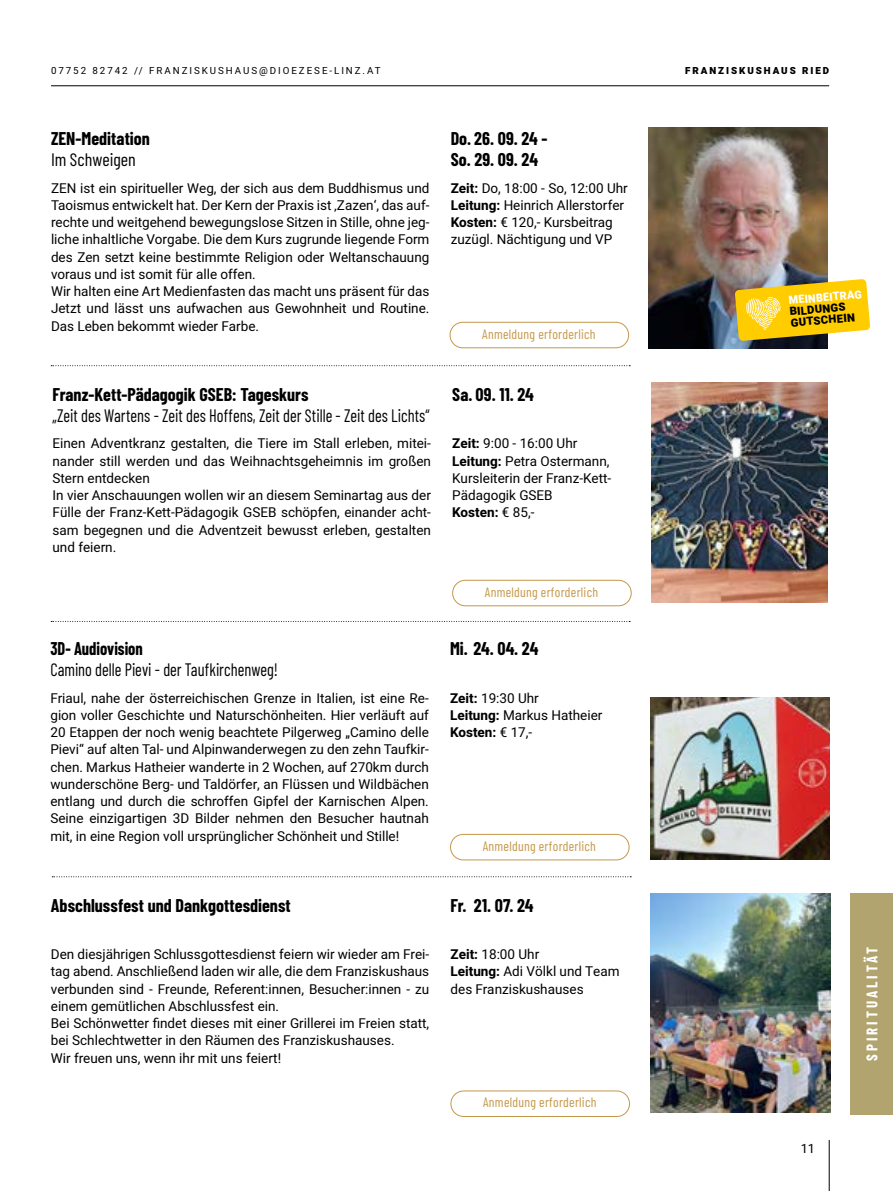
<style>
.page{position:relative;width:893px;height:1191px;background:#fff}
.page>*{position:absolute;margin:0;border:0;box-sizing:border-box;transform-origin:0 0}
.t1{font:700 18px/21px "Barlow Condensed";color:#000}
.t2{font:18px "Barlow Condensed";color:#000;scale:.91 1}
.t3{font:700 18px "Barlow Condensed";color:#000;scale:.91 1}
.t4{font:18px "Barlow Condensed";color:#000}
.t5{font:700 15px "Barlow Condensed";letter-spacing:.2em;color:#fff}
.t6{font:13.5px/17.2px "Heebo";color:#000}
.t7{font:13.5px "Barlow Condensed";letter-spacing:.02em;color:#c4984a}
.t8{font:12.75px "Heebo";color:#000}
.t9{font:900 11.25px/11.2px "Heebo";color:#000}
.t10{font:900 11.25px "Heebo";color:#fff;scale:.95 1}
.t11{font:9.75px "Heebo";letter-spacing:.2em;color:#000}
.t12{font:900 9.75px "Heebo";letter-spacing:.2em;color:#000}
.s1{font-weight:700}
</style>
<div class="page">
<hr style="left:51px;top:85px;width:778px;height:1px;background:#000">
<hr style="left:829px;top:1140px;width:1px;height:51px;background:#000">
<div style="left:850px;top:893px;width:43px;height:221px;background:#b2a46e"></div>
<div style="left:452px;top:580px;width:180px;height:26px;border:1px solid #c4984a;border-radius:13px"></div>
<img style="left:651px;top:382px;width:176px;height:220px">
<img style="left:649px;top:127px;width:178px;height:221px">
<svg style="left:735px;top:279px;width:135px;height:62px"></svg>
<svg style="left:52px;top:876px;width:579px;height:1px"></svg>
<svg style="left:51px;top:621px;width:579px;height:1px"></svg>
<svg style="left:51px;top:365px;width:579px;height:1px"></svg>
<div style="left:450px;top:322px;width:179px;height:26px;border:1px solid #c4984a;border-radius:13px"></div>
<div style="left:450px;top:834px;width:179px;height:26px;border:1px solid #c4984a;border-radius:13px"></div>
<img style="left:650px;top:697px;width:180px;height:162px">
<div style="left:451px;top:1090px;width:179px;height:26px;border:1px solid #c4984a;border-radius:13px"></div>
<img style="left:650px;top:893px;width:180px;height:220px">
<p class="t11" style="left:51px;top:64px;width:331px">07752 82742 // FRANZISKUSHAUS@DIOEZESE-LINZ.AT</p>
<p class="t12" style="left:685px;top:64px;width:146px">FRANZISKUSHAUS RIED</p>
<h1 class="t1" style="left:51px;top:127px;width:100px">ZEN-Meditation</h1>
<h1 class="t4" style="left:51px;top:147px;width:86px">Im Schweigen</h1>
<h1 class="t1" style="left:451px;top:127px;width:98px">Do. 26. 09. 24 -<br>So. 29. 09. 24</h1>
<p class="t6" style="left:51px;top:179px;width:380px">ZEN ist ein spiritueller Weg, der sich aus dem Buddhismus und Taoismus entwickelt hat. Der Kern der Praxis ist ‚Zazen‘, das auf&shy;rechte und weitgehend bewegungslose Sitzen in Stille, ohne jeg&shy;liche inhaltliche Vorgabe. Die dem Kurs zugrunde liegende Form des Zen setzt keine bestimmte Religion oder Weltanschauung voraus und ist somit für alle offen.<br>Wir halten eine Art Medienfasten das macht uns präsent für das Jetzt und lässt uns aufwachen aus Gewohnheit und Routine.<br>Das Leben bekommt wieder Farbe.</p>
<p class="t6" style="left:451px;top:179px;width:179px"><span class="s1">Zeit:</span> Do, 18:00 - So, 12:00 Uhr<br><span class="s1">Leitung:</span> Heinrich Allerstorfer<br><span class="s1">Kosten:</span> € 120,- Kursbeitrag zuzügl. Nächtigung und VP</p>
<p class="t7" style="left:482px;top:324px;width:115px">Anmeldung erforderlich</p>
<h1 class="t1" style="left:53px;top:383px;width:258px">Franz-Kett-Pädagogik GSEB: Tageskurs</h1>
<h1 class="t2" style="left:53px;top:403px;width:416px">„Zeit des Wartens - Zeit des Hoffens, Zeit der Stille - Zeit des Lichts“</h1>
<h1 class="t1" style="left:452px;top:383px;width:83px">Sa. 09. 11. 24</h1>
<p class="t6" style="left:53px;top:435px;width:380px">Einen Adventkranz gestalten, die Tiere im Stall erleben, mitei&shy;nander still werden und das Weihnachtsgeheimnis im großen Stern entdecken<br>In vier Anschauungen wollen wir an diesem Seminartag aus der Fülle der Franz-Kett-Pädagogik GSEB schöpfen, einander acht&shy;sam begegnen und die Adventzeit bewusst erleben, gestalten und feiern.</p>
<p class="t6" style="left:452px;top:435px;width:161px"><span class="s1">Zeit:</span> 9:00 - 16:00 Uhr<br><span class="s1">Leitung:</span> Petra Ostermann,<br>Kursleiterin der Franz-Kett-<br>Pädagogik GSEB<br><span class="s1">Kosten:</span> € 85,-</p>
<h1 class="t3" style="left:50px;top:636px;width:103px">3D- Audiovision</h1>
<h1 class="t2" style="left:50px;top:657px;width:252px">Camino delle Pievi - der Taufkirchenweg!</h1>
<p class="t7" style="left:485px;top:582px;width:115px">Anmeldung erforderlich</p>
<h1 class="t1" style="left:450px;top:637px;width:90px">Mi. 24. 04. 24</h1>
<p class="t6" style="left:50px;top:689px;width:380px;text-align:justify">Friaul, nahe der österreichischen Grenze in Italien, ist eine Re&shy;gion voller Geschichte und Naturschönheiten. Hier verläuft auf 20 Etappen der noch wenig beachtete Pilgerweg „Camino delle Pievi“ auf alten Tal- und Alpinwanderwegen zu den zehn Taufkir&shy;chen. Markus Hatheier wanderte in 2 Wochen, auf 270km durch wunderschöne Berg- und Taldörfer, an Flüssen und Wildbächen entlang und durch die schroffen Gipfel der Karnischen Alpen.<br>Seine einzigartigen 3D Bilder nehmen den Besucher hautnah mit, in eine Region voll ursprünglicher Schönheit und Stille!</p>
<p class="t6" style="left:450px;top:689px;width:154px"><span class="s1">Zeit:</span> 19:30 Uhr<br><span class="s1">Leitung:</span> Markus Hatheier<br><span class="s1">Kosten:</span> € 17,-</p>
<p class="t7" style="left:483px;top:836px;width:115px">Anmeldung erforderlich</p>
<h1 class="t1" style="left:51px;top:894px;width:241px">Abschlussfest und Dankgottesdienst</h1>
<h1 class="t1" style="left:451px;top:894px;width:85px">Fr. 21. 07. 24</h1>
<p class="t6" style="left:51px;top:945px;width:380px">Den diesjährigen Schlussgottesdienst feiern wir wieder am Frei&shy;tag abend. Anschließend laden wir alle, die dem Franziskushaus verbunden sind - Freunde, Referent:innen, Besucher:innen - zu einem gemütlichen Abschlussfest ein.<br>Bei Schönwetter findet dieses mit einer Grillerei im Freien statt, bei Schlechtwetter in den Räumen des Franziskushauses.<br>Wir freuen uns, wenn ihr mit uns feiert!</p>
<p class="t6" style="left:451px;top:945px;width:170px"><span class="s1">Zeit:</span> 18:00 Uhr<br><span class="s1">Leitung:</span> Adi Völkl und Team des Franziskushauses</p>
<p class="t7" style="left:483px;top:1093px;width:115px">Anmeldung erforderlich</p>
<p class="t10" style="left:788px;top:292px;width:78px;rotate:-5deg">MEINBEITRAG</p>
<p class="t9" style="left:789px;top:306px;width:66px;rotate:-5deg">BILDUNGS<br>GUTSCHEIN</p>
<p class="t8" style="left:801px;top:1140px;width:16px">11</p>
<p class="t5" style="left:861px;top:1061px;width:116px;rotate:-90deg">SPIRITUALITÄT</p>
</div>
